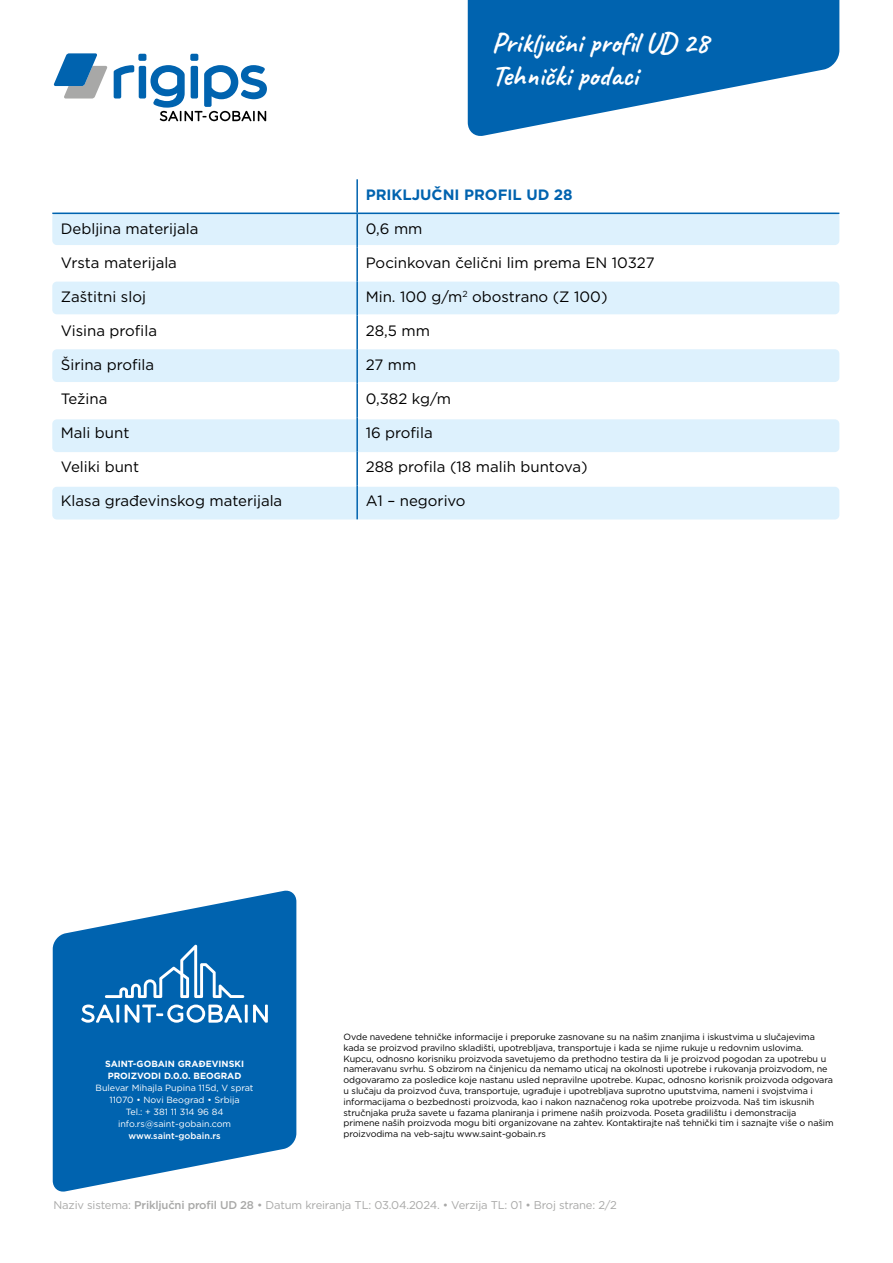
<style>
.page{position:relative;width:893px;height:1263px;background:#fff}
.page>*{position:absolute;margin:0;border:0;box-sizing:border-box;transform-origin:0 0}
.t1{font:700 28.5px/33px "Caveat";color:#fff}
.t2{font:15px "Gotham";color:#000}
.t3{font:700 15px "Gotham";color:#0063af}
.t4{font:11.25px "Gotham";letter-spacing:-.015em;color:#a8a8a7}
.t5{font:9px/10.8px "Gotham";letter-spacing:-.01em;color:#000}
.t6{font:9px/12px "Gotham";color:#fff;text-align:center}
.t7{font:700 9px/12px "Gotham";color:#fff}
.t8{font:500 9px "Gotham";color:#fff}
.s1{font-weight:500}
</style>
<div class="page">
<svg style="left:468px;top:0;width:371px;height:136px;fill:#0063af"></svg>
<div style="left:139px;top:66px;width:7px;height:33px;background:#0063af;border-radius:2px"></div>
<div style="left:138px;top:54px;width:8px;height:7px;background:#0063af;border-radius:2px"></div>
<svg style="left:114px;top:65px;width:20px;height:34px"></svg>
<div style="left:190px;top:54px;width:8px;height:7px;background:#0063af;border-radius:2px"></div>
<svg style="left:150px;top:65px;width:117px;height:56px"></svg>
<svg style="left:54px;top:53px;width:54px;height:46px"></svg>
<div style="left:52px;top:212px;width:787px;height:33px;background:#ddf1fd;border-radius:5px"></div>
<div style="left:52px;top:282px;width:787px;height:32px;background:#ddf1fd;border-radius:5px"></div>
<div style="left:52px;top:349px;width:787px;height:33px;background:#ddf1fd;border-radius:5px"></div>
<div style="left:52px;top:419px;width:787px;height:33px;background:#ddf1fd;border-radius:5px"></div>
<div style="left:52px;top:487px;width:787px;height:32px;background:#ddf1fd;border-radius:5px"></div>
<hr style="left:52px;top:213px;width:305px;height:1px;background:#0063af">
<hr style="left:357px;top:213px;width:482px;height:1px;background:#0063af">
<hr style="left:356px;top:214px;width:2px;height:33px;background:#0063af">
<hr style="left:356px;top:247px;width:2px;height:34px;background:#0063af">
<hr style="left:356px;top:281px;width:2px;height:34px;background:#0063af">
<hr style="left:356px;top:315px;width:2px;height:34px;background:#0063af">
<hr style="left:356px;top:349px;width:2px;height:34px;background:#0063af">
<hr style="left:356px;top:383px;width:2px;height:34px;background:#0063af">
<hr style="left:356px;top:417px;width:2px;height:34px;background:#0063af">
<hr style="left:356px;top:451px;width:2px;height:34px;background:#0063af">
<hr style="left:356px;top:485px;width:2px;height:34px;background:#0063af">
<hr style="left:356px;top:179px;width:2px;height:34px;background:#0063af">
<svg style="left:53px;top:890px;width:243px;height:302px;fill:#0063af"></svg>
<svg style="left:81px;top:1004px;width:33px;height:19px"></svg>
<hr style="left:116px;top:1004px;width:3px;height:19px;background:#fff">
<svg style="left:125px;top:1004px;width:117px;height:19px"></svg>
<hr style="left:245px;top:1004px;width:3px;height:19px;background:#fff">
<svg style="left:253px;top:1004px;width:15px;height:19px"></svg>
<svg style="left:105px;top:945px;width:139px;height:53px;background:#297cbb"></svg>
<h1 class="t1" style="left:492px;top:26px;width:218px">Priključni profil UD 28<br>Tehnički podaci</h1>
<h2 class="t3" style="left:366px;top:185px;width:209px">PRIKLJUČNI PROFIL UD 28</h2>
<h2 class="t2" style="left:61px;top:219px;width:139px">Debljina materijala</h2>
<h2 class="t2" style="left:366px;top:219px;width:58px">0,6 mm</h2>
<h2 class="t2" style="left:61px;top:253px;width:118px">Vrsta materijala</h2>
<h2 class="t2" style="left:366px;top:253px;width:290px">Pocinkovan čelični lim prema EN 10327</h2>
<h2 class="t2" style="left:61px;top:287px;width:87px">Zaštitni sloj</h2>
<h2 class="t2" style="left:366px;top:287px;width:243px">Min. 100 g/m<sup>2</sup> obostrano (Z 100)</h2>
<h2 class="t2" style="left:61px;top:321px;width:98px">Visina profila</h2>
<h2 class="t2" style="left:366px;top:321px;width:66px">28,5 mm</h2>
<h2 class="t2" style="left:61px;top:355px;width:95px">Širina profila</h2>
<h2 class="t2" style="left:366px;top:355px;width:52px">27 mm</h2>
<h2 class="t2" style="left:61px;top:389px;width:48px">Težina</h2>
<h2 class="t2" style="left:366px;top:389px;width:87px">0,382 kg/m</h2>
<h2 class="t2" style="left:61px;top:423px;width:70px">Mali bunt</h2>
<h2 class="t2" style="left:366px;top:423px;width:69px">16 profila</h2>
<h2 class="t2" style="left:61px;top:457px;width:80px">Veliki bunt</h2>
<h2 class="t2" style="left:366px;top:457px;width:223px">288 profila (18 malih buntova)</h2>
<h2 class="t2" style="left:61px;top:491px;width:223px">Klasa građevinskog materijala</h2>
<h2 class="t2" style="left:366px;top:491px;width:101px">A1 – negorivo</h2>
<p class="t7" style="left:105px;top:1057px;width:140px">SAINT-GOBAIN GRAĐEVINSKI<br>PROIZVODI D.0.0. BEOGRAD</p>
<p class="t6" style="left:96px;top:1081px;width:160px">Bulevar Mihajla Pupina 115d, V sprat<br>11070 • Novi Beograd • Srbija<br>Tel.: + 381 11 314 96 84 info.rs@saint-gobain.com</p>
<p class="t8" style="left:128px;top:1129px;width:94px">www.saint-gobain.rs</p>
<p class="t5" style="left:344px;top:1031px;width:492px">Ovde navedene tehničke informacije i preporuke zasnovane su na našim znanjima i iskustvima u slučajevima kada se proizvod pravilno skladišti, upotrebljava, transportuje i kada se njime rukuje u redovnim uslovima.<br>Kupcu, odnosno korisniku proizvoda savetujemo da prethodno testira da li je proizvod pogodan za upotrebu u nameravanu svrhu. S obzirom na činjenicu da nemamo uticaj na okolnosti upotrebe i rukovanja proizvodom, ne odgovaramo za posledice koje nastanu usled nepravilne upotrebe. Kupac, odnosno korisnik proizvoda odgovara u slučaju da proizvod čuva, transportuje, ugrađuje i upotrebljava suprotno uputstvima, nameni i svojstvima i informacijama o bezbednosti proizvoda, kao i nakon naznačenog roka upotrebe proizvoda. Naš tim iskusnih stručnjaka pruža savete u fazama planiranja i primene naših proizvoda. Poseta gradilištu i demonstracija primene naših proizvoda mogu biti organizovane na zahtev. Kontaktirajte naš tehnički tim i saznajte više o našim proizvodima na veb-sajtu www.saint-gobain.rs</p>
<p class="t4" style="left:54px;top:1198px;width:565px">Naziv sistema: <span class="s1">Priključni profil UD 28</span> • Datum kreiranja TL: 03.04.2024. • Verzija TL: 01 • Broj strane: 2/2</p>
</div>
